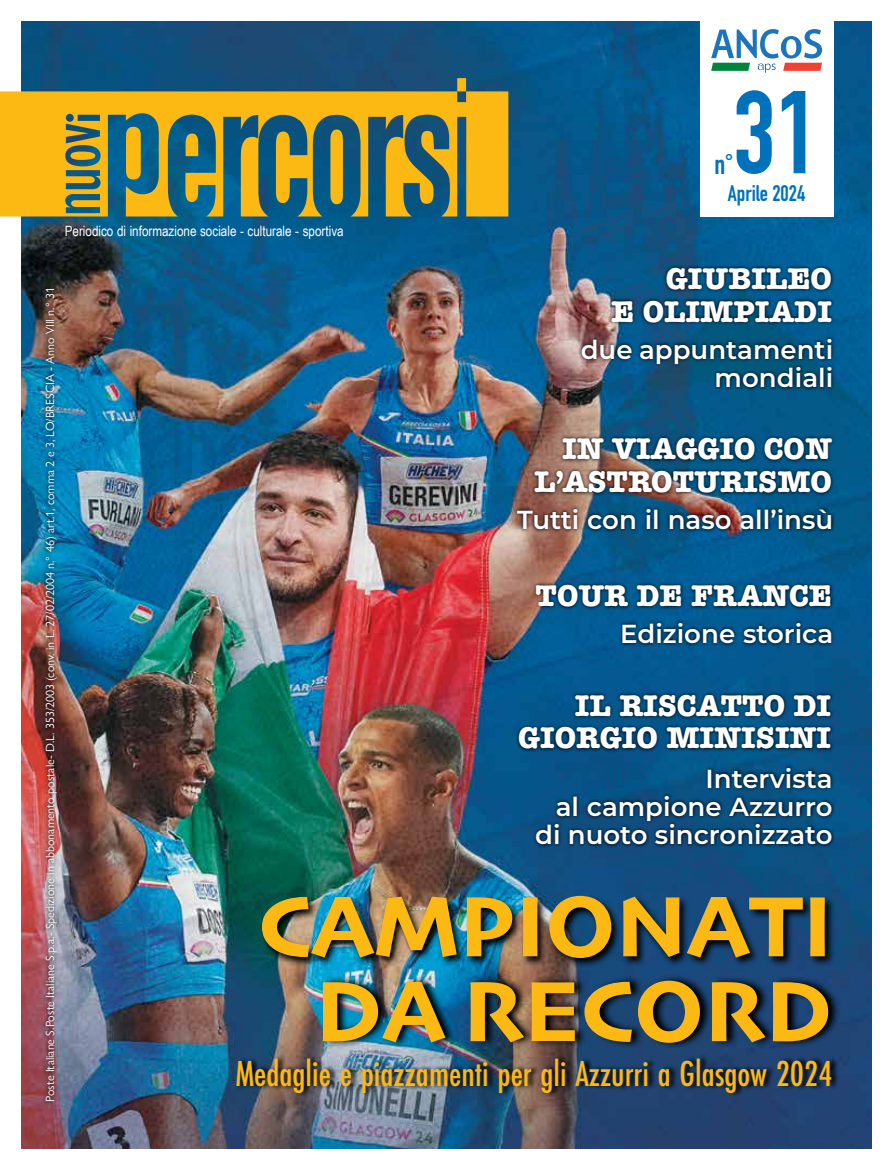
<style>
.page{position:relative;width:893px;height:1170px;background:#fff}
.page>*{position:absolute;margin:0;border:0;box-sizing:border-box;transform-origin:0 0}
.t1{font:115.5px "DIN Engschrift LT Pro";color:#0072bc}
.t2{font:89.85px "Skia";color:#fdb913}
.t3{font:500 37.5px "Futura PT Cond";color:#fdb913}
.t4{font:700 30.9px/32.2px "American Typewriter";color:#fff;text-align:right}
.t5{font:28.05px "DIN Engschrift LT Pro";color:#0072bc}
.t6{font:600 26.1px/27.9px "Montserrat";color:#fff;text-align:right}
.t7{font:22.2px "DIN Engschrift LT Pro";color:#0072bc}
.t8{font:14.25px "Arial Narrow";color:#fff}
.t9{font:12px "Gill Sans Nova";color:#fff}
</style>
<div class="page">
<img style="left:21px;top:21px;width:851px;height:1127px">
<img style="left:41px;top:284px;width:20px;height:821px">
<div style="left:700px;top:0;width:133px;height:216px;background:#fff"></div>
<svg style="left:711px;top:29px;width:111px;height:44px"></svg>
<svg style="left:0;top:78px;width:508px;height:138px;background:#928d44"></svg>
<img style="left:236px;top:1053px;width:604px;height:43px">
<img style="left:531px;top:435px;width:304px;height:61px">
<img style="left:513px;top:505px;width:322px;height:28px">
<svg style="left:608px;top:264px;width:227px;height:62px;background:#063c5c"></svg>
<svg style="left:578px;top:335px;width:257px;height:56px;background:#144967"></svg>
<svg style="left:533px;top:581px;width:301px;height:29px;background:#063654"></svg>
<svg style="left:619px;top:619px;width:216px;height:28px;background:#01436d"></svg>
<svg style="left:515px;top:691px;width:319px;height:61px;background:#033759"></svg>
<svg style="left:533px;top:764px;width:302px;height:84px;background:#08426b"></svg>
<img style="left:322px;top:974px;width:518px;height:75px">
<img style="left:260px;top:893px;width:576px;height:75px">
<p class="t8" style="left:65px;top:223px;width:280px">Periodico di informazione sociale - culturale - sportiva</p>
<h1 class="t1" style="left:733px;top:65px;width:87px">31</h1>
<h3 class="t5" style="left:715px;top:148px;width:20px">n°</h3>
<h3 class="t7" style="left:728px;top:180px;width:79px">Aprile 2024</h3>
<p class="t9" style="left:43px;top:1101px;width:816px;rotate:-90deg">Poste Italiane S.Poste Italiane S.p.a.- Spedizione in abbonamento postale- D.L. 353/2003 (conv. in L. 27/02/2004 n.° 46) art.1, comma 2 e 3, LO/BRESCIA - Anno VIII n.° 31</p>
<h3 class="t4" style="left:611px;top:263px;width:222px">GIUBILEO<br>E OLIMPIADI</h3>
<h3 class="t6" style="left:581px;top:334px;width:254px">due appuntamenti mondiali</h3>
<h3 class="t4" style="left:534px;top:433px;width:299px">IN VIAGGIO CON<br>L’ASTROTURISMO</h3>
<h3 class="t6" style="left:517px;top:504px;width:318px">Tutti con il naso all’insù</h3>
<h3 class="t4" style="left:536px;top:579px;width:298px">TOUR DE FRANCE</h3>
<h3 class="t6" style="left:620px;top:618px;width:215px">Edizione storica</h3>
<h3 class="t4" style="left:518px;top:689px;width:314px">IL RISCATTO DI<br>GIORGIO MINISINI</h3>
<h3 class="t6" style="left:535px;top:763px;width:299px">Intervista<br>al campione Azzurro di nuoto sincronizzato</h3>
<h2 class="t2" style="left:258px;top:886px;width:576px">CAMPIONATI</h2>
<h2 class="t2" style="left:315px;top:971px;width:519px">DA RECORD</h2>
<h3 class="t3" style="left:235px;top:1050px;width:599px">Medaglie e piazzamenti per gli Azzurri a Glasgow 2024</h3>
</div>
